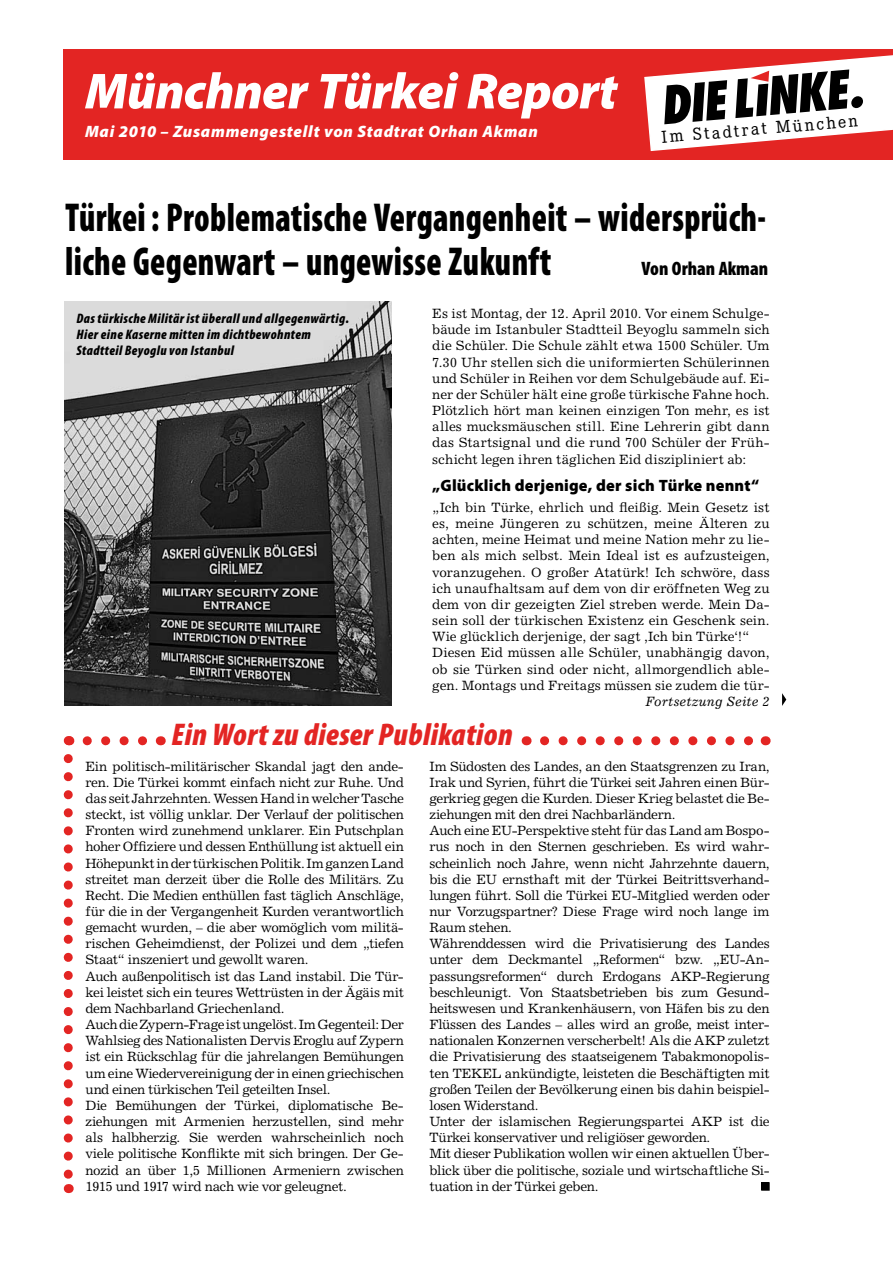
<style>
.page{position:relative;width:893px;height:1263px;background:#fff}
.page>*{position:absolute;margin:0;border:0;box-sizing:border-box;transform-origin:0 0}
.t1{font:italic 900 51px "Myriad Pro";letter-spacing:-.015em;color:#fff}
.t2{font:900 condensed 40.5px/43.5px "Myriad Pro";letter-spacing:.01em;color:#000;scale:.85 1}
.t3{font:italic 900 condensed 31.5px "Myriad Pro";letter-spacing:.01em;color:#e32523}
.t4{font:900 condensed 19.5px "Myriad Pro";color:#000}
.t5{font:18px "Corporate E";color:#000}
.t6{font:italic 900 16.5px "Myriad Pro";letter-spacing:.04em;color:#fff}
.t7{font:900 16.5px "Myriad Pro";letter-spacing:.01em;color:#000}
.t8{font:italic 900 condensed 13.8px/16.2px "Myriad Pro";letter-spacing:.03em;color:#000}
.t9{font:13.5px/16.2px "Excelsior LT Std";letter-spacing:-.015em;color:#000}
.t10{font:13.5px/16.2px "Excelsior LT Std";letter-spacing:.005em;color:#000}
.t11{font:italic 13.5px "Excelsior LT Std";letter-spacing:.005em;color:#000}
</style>
<div class="page">
<svg style="left:782px;top:693px;width:4px;height:13px"></svg>
<div style="left:762px;top:1183px;width:7px;height:7px;background:#000"></div>
<div style="left:761px;top:1182px;width:9px;height:9px;border:2px solid #000"></div>
<div style="left:64px;top:49px;width:829px;height:110px;background:#e32523"></div>
<svg style="left:644px;top:55px;width:249px;height:96px"></svg>
<img style="left:65px;top:302px;width:326px;height:404px">
<svg style="left:87px;top:736px;width:60px;height:9px"></svg>
<svg style="left:68px;top:736px;width:2px;height:9px"></svg>
<svg style="left:64px;top:758px;width:9px;height:435px"></svg>
<svg style="left:544px;top:736px;width:209px;height:9px"></svg>
<h1 class="t1" style="left:85px;top:57px;width:534px">Münchner Türkei Report</h1>
<p class="t6" style="left:85px;top:120px;width:454px">Mai 2010 – Zusammengestellt von Stadtrat Orhan Akman</p>
<h3 class="t5" style="left:661px;top:127px;width:201px;rotate:-5deg">I m S tadtrat München</h3>
<h2 class="t2" style="left:65px;top:195px;width:826px">Türkei : Problematische Vergangenheit – widersprüch&shy;liche Gegenwart – ungewisse Zukunft</h2>
<h3 class="t4" style="left:641px;top:256px;width:128px">Von Orhan Akman</h3>
<p class="t9" style="left:432px;top:305px;width:339px;text-align:justify">Es ist Montag, der 12. April 2010. Vor einem Schulge&shy;bäude im Istanbuler Stadtteil Beyoglu sammeln sich die Schüler. Die Schule zählt etwa 1500 Schüler. Um 7.30 Uhr stellen sich die uniformierten Schülerinnen und Schüler in Reihen vor dem Schulgebäude auf. Ei&shy;ner der Schüler hält eine große türkische Fahne hoch.<br>Plötzlich hört man keinen einzigen Ton mehr, es ist alles mucksmäuschen still. Eine Lehrerin gibt dann das Startsignal und die rund 700 Schüler der Früh&shy;schicht legen ihren täglichen Eid diszipliniert ab:</p>
<p class="t7" style="left:432px;top:474px;width:328px">„Glücklich derjenige, der sich Türke nennt“</p>
<p class="t10" style="left:432px;top:499px;width:339px">„Ich bin Türke, ehrlich und fleißig. Mein Gesetz ist es, meine Jüngeren zu schützen, meine Älteren zu achten, meine Heimat und meine Nation mehr zu lie&shy;ben als mich selbst. Mein Ideal ist es aufzusteigen, voranzugehen. O großer Atatürk! Ich schwöre, dass ich unaufhaltsam auf dem von dir eröffneten Weg zu dem von dir gezeigten Ziel streben werde. Mein Da&shy;sein soll der türkischen Existenz ein Geschenk sein.<br>Wie glücklich derjenige, der sagt ,Ich bin Türke‘!“ Diesen Eid müssen alle Schüler, unabhängig davon, ob sie Türken sind oder nicht, allmorgendlich able&shy;gen. Montags und Freitags müssen sie zudem die tür-</p>
<p class="t8" style="left:77px;top:310px;width:274px">Das türkische Militär ist überall und allgegenwärtig.<br>Hier eine Kaserne mitten im dichtbewohntem<br>Stadtteil Beyoglu von Istanbul</p>
<h3 class="t3" style="left:172px;top:715px;width:343px">Ein Wort zu dieser Publikation</h3>
<p class="t11" style="left:645px;top:693px;width:126px">Fortsetzung Seite 2</p>
<p class="t9" style="left:85px;top:758px;width:320px">Ein politisch-militärischer Skandal jagt den ande&shy;ren. Die Türkei kommt einfach nicht zur Ruhe. Und das seit Jahrzehnten. Wessen Hand in welcher Tasche steckt, ist völlig unklar. Der Verlauf der politischen Fronten wird zunehmend unklarer. Ein Putschplan hoher Offiziere und dessen Enthüllung ist aktuell ein Höhepunkt in der türkischen Politik. Im ganzen Land streitet man derzeit über die Rolle des Militärs. Zu Recht. Die Medien enthüllen fast täglich Anschläge, für die in der Vergangenheit Kurden verantwortlich gemacht wurden, – die aber womöglich vom militä&shy;rischen Geheimdienst, der Polizei und dem „tiefen Staat“ inszeniert und gewollt waren.<br>Auch außenpolitisch ist das Land instabil. Die Tür&shy;kei leistet sich ein teures Wettrüsten in der Ägäis mit dem Nachbarland Griechenland.<br>Auch die Zypern-Frage ist ungelöst. Im Gegenteil: Der Wahlsieg des Nationalisten Dervis Eroglu auf Zypern ist ein Rückschlag für die jahrelangen Bemühungen um eine Wiedervereinigung der in einen griechischen und einen türkischen Teil geteilten Insel.<br>Die Bemühungen der Türkei, diplomatische Be&shy;ziehungen mit Armenien herzustellen, sind mehr als halbherzig. Sie werden wahrscheinlich noch viele politische Konflikte mit sich bringen. Der Ge&shy;nozid an über 1,5 Millionen Armeniern zwischen 1915 und 1917 wird nach wie vor geleugnet.</p>
<p class="t9" style="left:429px;top:758px;width:342px">Im Südosten des Landes, an den Staatsgrenzen zu Iran, Irak und Syrien, führt die Türkei seit Jahren einen Bür&shy;gerkrieg gegen die Kurden. Dieser Krieg belastet die Be&shy;ziehungen mit den drei Nachbarländern.<br>Auch eine EU-Perspektive steht für das Land am Bospo&shy;rus noch in den Sternen geschrieben. Es wird wahr&shy;scheinlich noch Jahre, wenn nicht Jahrzehnte dauern, bis die EU ernsthaft mit der Türkei Beitrittsverhand&shy;lungen führt. Soll die Türkei EU-Mitglied werden oder nur Vorzugspartner? Diese Frage wird noch lange im Raum stehen.<br>Währenddessen wird die Privatisierung des Landes unter dem Deckmantel „Reformen“ bzw. „EU-An&shy;passungsreformen“ durch Erdogans AKP-Regierung beschleunigt. Von Staatsbetrieben bis zum Gesund&shy;heitswesen und Krankenhäusern, von Häfen bis zu den Flüssen des Landes – alles wird an große, meist inter&shy;nationalen Konzernen verscherbelt! Als die AKP zuletzt die Privatisierung des staatseigenem Tabakmonopolis&shy;ten TEKEL ankündigte, leisteten die Beschäftigten mit großen Teilen der Bevölkerung einen bis dahin beispiel&shy;losen Widerstand.<br>Unter der islamischen Regierungspartei AKP ist die Türkei konservativer und religiöser geworden.<br>Mit dieser Publikation wollen wir einen aktuellen Über&shy;blick über die politische, soziale und wirtschaftliche Si&shy;tuation in der Türkei geben.</p>
</div>
